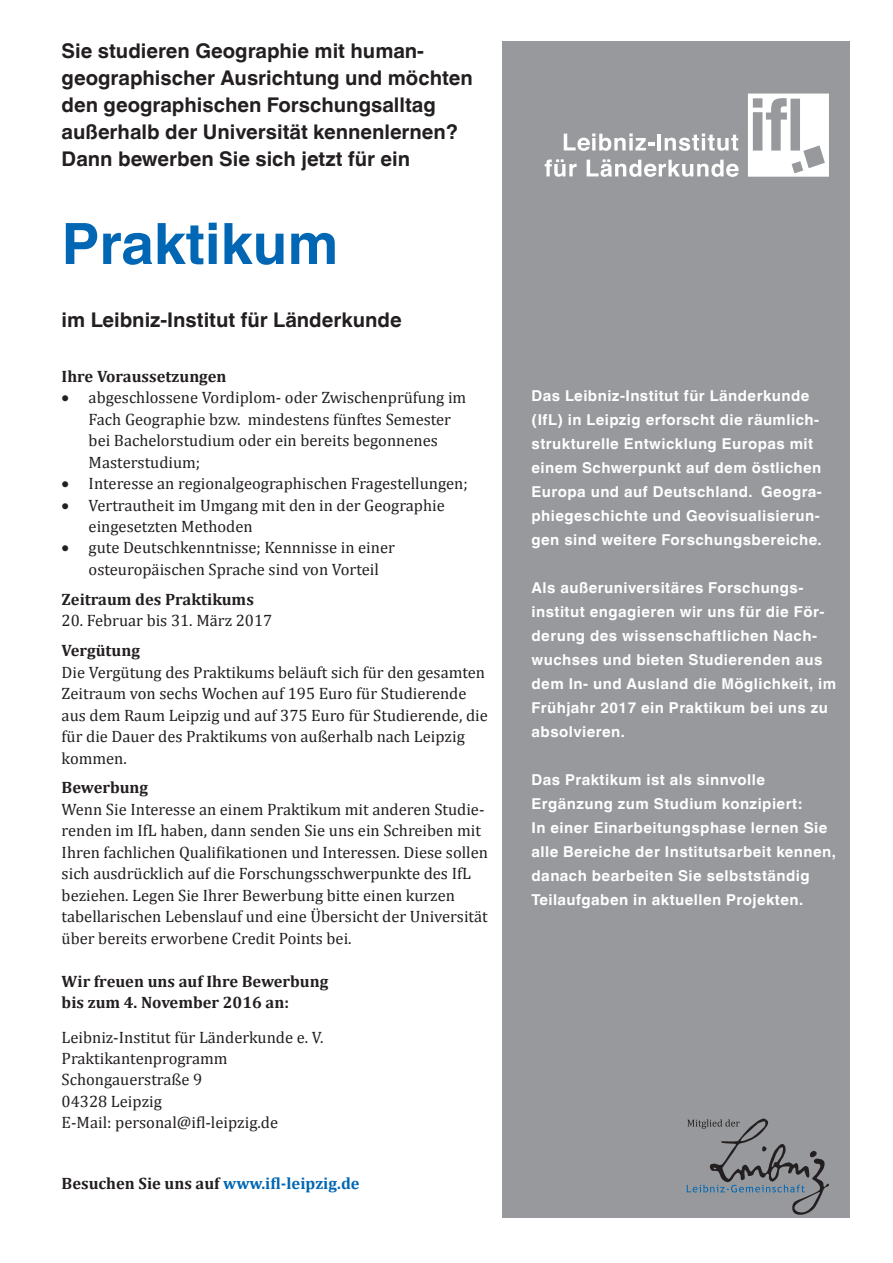
<style>
.page{position:relative;width:893px;height:1263px;background:#fff}
.page>*{position:absolute;margin:0;border:0;box-sizing:border-box;transform-origin:0 0}
.t1{font:700 57px "Helvetica World";color:#0166b3}
.t2{font:700 20.25px/27px "Helvetica World";color:#231f20}
.t3{font:16.5px/21.5px "Cambria";color:#231f20}
.t4{font:700 16.5px/21.5px "Cambria";color:#231f20}
.t5{font:700 16.5px "Cambria";color:#0166b3}
.t6{font:700 15px/24px "Helvetica World";letter-spacing:.03em;color:#fff}
.s1{font-style:inherit}
.s2{color:#231f20}
</style>
<div class="page">
<div style="left:502px;top:41px;width:348px;height:1176px;background:#97999c"></div>
<svg style="left:748px;top:94px;width:81px;height:83px"></svg>
<svg style="left:564px;top:133px;width:90px;height:18px"></svg>
<hr style="left:657px;top:134px;width:4px;height:16px;background:#fff">
<svg style="left:665px;top:133px;width:73px;height:18px"></svg>
<svg style="left:545px;top:159px;width:32px;height:18px"></svg>
<svg style="left:587px;top:159px;width:152px;height:18px"></svg>
<svg style="left:687px;top:1118px;width:142px;height:97px"></svg>
<p class="t2" style="left:62px;top:37px;width:413px">Sie studieren Geographie mit human&shy;geographischer Ausrichtung und möchten den geographischen Forschungsalltag außerhalb der Universität kennenlernen?<br>Dann bewerben Sie sich jetzt für ein</p>
<h1 class="t1" style="left:62px;top:211px;width:278px">Praktikum</h1>
<p class="t2" style="left:62px;top:307px;width:342px">im Leibniz-Institut für Länderkunde</p>
<p class="t4" style="left:62px;top:365px;width:166px">Ihre Voraussetzungen</p>
<p class="t3" style="left:89px;top:387px;width:379px;text-indent:-27px">• abgeschlossene Vordiplom- oder Zwischenprüfung im Fach Geographie bzw. mindestens fünftes Semester bei Bachelorstudium oder ein bereits begonnenes Masterstudium;</p>
<p class="t3" style="left:62px;top:473px;width:408px">• Interesse an regionalgeographischen Fragestellungen;</p>
<p class="t3" style="left:89px;top:494px;width:358px;text-indent:-27px">• Vertrautheit im Umgang mit den in der Geographie eingesetzten Methoden</p>
<p class="t3" style="left:89px;top:537px;width:308px;text-indent:-27px">• gute Deutschkenntnisse; Kennnisse in einer osteuropäischen Sprache sind von Vorteil</p>
<p class="t4" style="left:62px;top:588px;width:194px">Zeitraum des Praktikums</p>
<p class="t3" style="left:62px;top:610px;width:212px">20. Februar bis 31. März 2017</p>
<p class="t4" style="left:62px;top:639px;width:80px">Vergütung</p>
<p class="t3" style="left:62px;top:661px;width:428px">Die Vergütung des Praktikums beläuft sich für den gesamten Zeitraum von sechs Wochen auf 195 Euro für Studierende aus dem Raum Leipzig und auf 375 Euro für Studierende, die für die Dauer des Praktikums von außerhalb nach Leipzig kommen.</p>
<p class="t4" style="left:62px;top:776px;width:88px">Bewerbung</p>
<p class="t3" style="left:62px;top:798px;width:428px">Wenn Sie Interesse an einem Praktikum mit anderen Studie&shy;renden im IfL haben, dann senden Sie uns ein Schreiben mit Ihren fachlichen Qualifikationen und Interessen. Diese sollen sich ausdrücklich auf die Forschungsschwerpunkte des IfL beziehen. Legen Sie Ihrer Bewerbung bitte einen kurzen tabellarischen Lebenslauf und eine Übersicht der Universität über bereits erworbene Credit Points bei.</p>
<p class="t4" style="left:62px;top:970px;width:268px">Wir freuen uns auf Ihre Bewerbung bis zum <span class="s1">4</span>. November 201<span class="s1">6</span> an:</p>
<p class="t3" style="left:62px;top:1026px;width:263px">Leibniz-Institut für Länderkunde e. V.<br>Praktikantenprogramm<br>Schongauerstraße 9<br>04328 Leipzig<br>E-Mail: personal@ifl-leipzig.de</p>
<p class="t5" style="left:62px;top:1172px;width:300px"><span class="s2">Besuchen Sie uns auf</span> www.ifl-leipzig.de</p>
<p class="t6" style="left:531px;top:384px;width:292px">Das Leibniz-Institut für Länderkunde (IfL) in Leipzig erforscht die räumlich&shy;strukturelle Entwicklung Europas mit einem Schwerpunkt auf dem östlichen Europa und auf Deutschland. Geogra&shy;phiegeschichte und Geovisualisierun&shy;gen sind weitere Forschungsbereiche.</p>
<p class="t6" style="left:531px;top:576px;width:306px">Als außeruniversitäres Forschungs&shy;institut engagieren wir uns für die För&shy;derung des wissenschaftlichen Nach&shy;wuchses und bieten Studierenden aus dem In- und Ausland die Möglichkeit, im Frühjahr 201<span class="s1">7</span> ein Praktikum bei uns zu absolvieren.</p>
<p class="t6" style="left:531px;top:768px;width:306px">Das Praktikum ist als sinnvolle Ergänzung zum Studium konzipiert:<br>In einer Einarbeitungsphase lernen Sie alle Bereiche der Institutsarbeit kennen, danach bearbeiten Sie selbstständig Teilaufgaben in aktuellen Projekten.</p>
</div>
